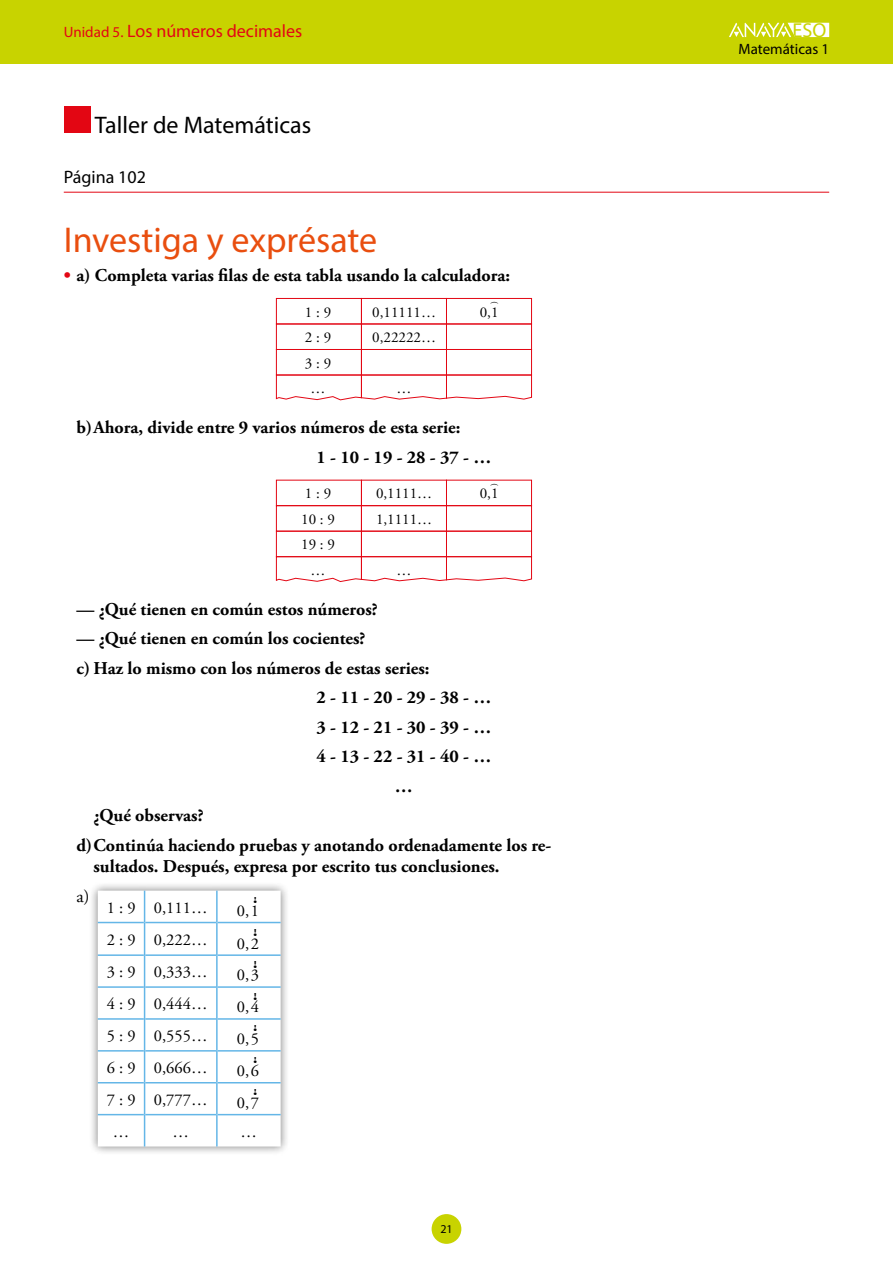
<style>
.page{position:relative;width:893px;height:1263px;background:#fff}
.page>*{position:absolute;margin:0;border:0;box-sizing:border-box;transform-origin:0 0}
.t1{font:36px "Myriad Pro";color:#e94e0f}
.t2{font:24px "Myriad Pro";color:#000}
.t3{font:20.25px "Myriad Pro";color:#c8d300}
.t4{font:700 18px/29.5px "Adobe Garamond Pro";color:#000}
.t5{font:18px "Myriad Pro";color:#e30613}
.t6{font:18px "Myriad Pro";color:#000}
.t7{font:18px "Adobe Garamond Pro";color:#000}
.t8{font:16.5px "Adobe Garamond Pro";color:#000}
.t9{font:16.5px "Courier";color:#000;scale:.91 1}
.t10{font:15px/25.5px "Adobe Garamond Pro";color:#000;text-align:center}
.t11{font:15px "Myriad Pro";color:#000}
.t12{font:12px "Myriad Pro";color:#000}
.t13{font:9px "Adobe Garamond Pro";color:#000}
.s1{font-size:15px}
.s2{color:#e30613}
</style>
<div class="page">
<div style="left:0;top:0;width:893px;height:64px;background:#c8d300"></div>
<svg style="left:729px;top:22px;width:100px;height:15px"></svg>
<div style="left:432px;top:1214px;width:29px;height:30px;background:#c8d300;border-radius:50%"></div>
<hr style="left:64px;top:192px;width:765px;height:1px;background:#e30613">
<div style="left:64px;top:106px;width:27px;height:27px;background:#e30613"></div>
<div style="left:276px;top:298px;width:86px;height:26px;border:1px solid #e30613"></div>
<div style="left:361px;top:298px;width:86px;height:26px;border:1px solid #e30613"></div>
<div style="left:446px;top:298px;width:86px;height:26px;border:1px solid #e30613"></div>
<div style="left:276px;top:349px;width:86px;height:26px;border:1px solid #e30613"></div>
<div style="left:361px;top:349px;width:86px;height:26px;border:1px solid #e30613"></div>
<div style="left:446px;top:349px;width:86px;height:26px;border:1px solid #e30613"></div>
<svg style="left:276px;top:374px;width:256px;height:27px"></svg>
<div style="left:276px;top:505px;width:86px;height:26px;border:1px solid #e30613"></div>
<div style="left:361px;top:505px;width:86px;height:26px;border:1px solid #e30613"></div>
<div style="left:446px;top:505px;width:86px;height:26px;border:1px solid #e30613"></div>
<div style="left:276px;top:531px;width:86px;height:26px;border:1px solid #e30613"></div>
<div style="left:361px;top:531px;width:86px;height:26px;border:1px solid #e30613"></div>
<div style="left:446px;top:531px;width:86px;height:26px;border:1px solid #e30613"></div>
<svg style="left:276px;top:556px;width:256px;height:26px"></svg>
<div style="left:89px;top:881px;width:201px;height:275px;background:#000;opacity:.5"></div>
<svg style="left:98px;top:891px;width:183px;height:255px"></svg>
<hr style="left:98px;top:922px;width:46px;height:1px;background:#64b6e7">
<hr style="left:145px;top:922px;width:71px;height:1px;background:#64b6e7">
<hr style="left:218px;top:922px;width:63px;height:1px;background:#64b6e7">
<hr style="left:98px;top:954px;width:46px;height:2px;background:#64b6e7">
<hr style="left:145px;top:954px;width:71px;height:2px;background:#64b6e7">
<hr style="left:218px;top:954px;width:63px;height:2px;background:#64b6e7">
<hr style="left:98px;top:986px;width:46px;height:2px;background:#64b6e7">
<hr style="left:145px;top:986px;width:71px;height:2px;background:#64b6e7">
<hr style="left:218px;top:986px;width:63px;height:2px;background:#64b6e7">
<hr style="left:98px;top:1018px;width:46px;height:2px;background:#64b6e7">
<hr style="left:145px;top:1018px;width:71px;height:2px;background:#64b6e7">
<hr style="left:218px;top:1018px;width:63px;height:2px;background:#64b6e7">
<hr style="left:98px;top:1050px;width:46px;height:1px;background:#64b6e7">
<hr style="left:145px;top:1050px;width:71px;height:1px;background:#64b6e7">
<hr style="left:218px;top:1050px;width:63px;height:1px;background:#64b6e7">
<hr style="left:98px;top:1082px;width:46px;height:1px;background:#64b6e7">
<hr style="left:145px;top:1082px;width:71px;height:1px;background:#64b6e7">
<hr style="left:218px;top:1082px;width:63px;height:1px;background:#64b6e7">
<hr style="left:98px;top:1114px;width:46px;height:1px;background:#64b6e7">
<hr style="left:145px;top:1114px;width:71px;height:1px;background:#64b6e7">
<hr style="left:218px;top:1114px;width:63px;height:1px;background:#64b6e7">
<hr style="left:144px;top:891px;width:1px;height:31px;background:#64b6e7">
<hr style="left:216px;top:891px;width:2px;height:31px;background:#64b6e7">
<hr style="left:144px;top:922px;width:1px;height:33px;background:#64b6e7">
<hr style="left:216px;top:922px;width:2px;height:33px;background:#64b6e7">
<hr style="left:144px;top:955px;width:1px;height:32px;background:#64b6e7">
<hr style="left:216px;top:955px;width:2px;height:32px;background:#64b6e7">
<hr style="left:144px;top:987px;width:1px;height:32px;background:#64b6e7">
<hr style="left:216px;top:987px;width:2px;height:32px;background:#64b6e7">
<hr style="left:144px;top:1019px;width:1px;height:32px;background:#64b6e7">
<hr style="left:216px;top:1019px;width:2px;height:32px;background:#64b6e7">
<hr style="left:144px;top:1051px;width:1px;height:32px;background:#64b6e7">
<hr style="left:216px;top:1051px;width:2px;height:32px;background:#64b6e7">
<hr style="left:144px;top:1083px;width:1px;height:32px;background:#64b6e7">
<hr style="left:216px;top:1083px;width:2px;height:32px;background:#64b6e7">
<hr style="left:144px;top:1115px;width:1px;height:31px;background:#64b6e7">
<hr style="left:216px;top:1115px;width:2px;height:31px;background:#64b6e7">
<p class="t5" style="left:64px;top:20px;width:240px"><span class="s1">Unidad 5.</span> Los números decimales</p>
<p class="t3" style="left:792px;top:18px;width:35px">ESO</p>
<p class="t11" style="left:739px;top:40px;width:92px">Matemáticas 1</p>
<h2 class="t2" style="left:95px;top:110px;width:218px">Taller de Matemáticas</h2>
<p class="t6" style="left:64px;top:166px;width:84px">Página 102</p>
<h1 class="t1" style="left:64px;top:217px;width:315px">Investiga y exprésate</h1>
<p class="t4" style="left:64px;top:261px;width:448px"><span class="s2">•</span> a) Completa varias filas de esta tabla usando la calculadora:</p>
<p class="t10" style="left:305px;top:300px;width:28px">1 : 9<br>2 : 9<br>3 : 9 …</p>
<p class="t10" style="left:372px;top:300px;width:65px;text-align:left">0,11111…<br>0,22222…</p>
<p class="t10" style="left:397px;top:376px;width:16px">…</p>
<p class="t13" style="left:489px;top:304px;width:4px;rotate:-90deg">)</p>
<p class="t10" style="left:480px;top:300px;width:20px">0,1</p>
<p class="t4" style="left:316px;top:413px;width:176px;text-indent:-240px">b)Ahora, divide entre 9 varios números de esta serie:<br>1 - 10 - 19 - 28 - 37 - …</p>
<p class="t10" style="left:301px;top:481px;width:35px">1 : 9<br>10 : 9<br>19 : 9 …</p>
<p class="t10" style="left:376px;top:481px;width:58px;text-align:left">0,1111…<br>1,1111…</p>
<p class="t10" style="left:397px;top:558px;width:16px">…</p>
<p class="t13" style="left:489px;top:486px;width:4px;rotate:-90deg">)</p>
<p class="t10" style="left:480px;top:481px;width:20px">0,1</p>
<p class="t4" style="left:77px;top:595px;width:303px">— ¿Qué tienen en común estos números?</p>
<p class="t4" style="left:77px;top:624px;width:291px">— ¿Qué tienen en común los cocientes?</p>
<p class="t4" style="left:77px;top:654px;width:354px">c) Haz lo mismo con los números de estas series:</p>
<p class="t4" style="left:316px;top:683px;width:176px">2 - 11 - 20 - 29 - 38 - …</p>
<p class="t4" style="left:316px;top:713px;width:176px">3 - 12 - 21 - 30 - 39 - …</p>
<p class="t4" style="left:316px;top:742px;width:176px">4 - 13 - 22 - 31 - 40 - …</p>
<p class="t4" style="left:395px;top:772px;width:19px">…</p>
<p class="t4" style="left:94px;top:801px;width:112px">¿Qué observas?</p>
<p class="t4" style="left:77px;top:831px;width:476px">d)Continúa haciendo pruebas y anotando ordenadamente los re-</p>
<p class="t4" style="left:94px;top:852px;width:407px">sultados. Después, expresa por escrito tus conclusiones.</p>
<p class="t7" style="left:77px;top:885px;width:15px">a)</p>
<p class="t8" style="left:107px;top:897px;width:102px">1 : 9 0,111…</p>
<p class="t8" style="left:237px;top:901px;width:24px">0,1</p>
<p class="t9" style="left:251px;top:885px;width:11px">!</p>
<p class="t9" style="left:251px;top:918px;width:11px">!</p>
<p class="t8" style="left:107px;top:930px;width:102px">2 : 9 0,222…</p>
<p class="t8" style="left:237px;top:933px;width:24px">0,2</p>
<p class="t9" style="left:251px;top:950px;width:11px">!</p>
<p class="t8" style="left:107px;top:962px;width:102px">3 : 9 0,333…</p>
<p class="t8" style="left:237px;top:965px;width:24px">0,3</p>
<p class="t9" style="left:251px;top:981px;width:11px">!</p>
<p class="t8" style="left:107px;top:994px;width:102px">4 : 9 0,444…</p>
<p class="t8" style="left:237px;top:997px;width:24px">0,4</p>
<p class="t9" style="left:251px;top:1013px;width:11px">!</p>
<p class="t8" style="left:107px;top:1026px;width:102px">5 : 9 0,555…</p>
<p class="t8" style="left:237px;top:1029px;width:24px">0,5</p>
<p class="t9" style="left:251px;top:1045px;width:11px">!</p>
<p class="t8" style="left:107px;top:1058px;width:102px">6 : 9 0,666…</p>
<p class="t8" style="left:237px;top:1061px;width:24px">0,6</p>
<p class="t9" style="left:251px;top:1077px;width:11px">!</p>
<p class="t8" style="left:107px;top:1089px;width:102px">7 : 9 0,777…</p>
<p class="t8" style="left:237px;top:1093px;width:24px">0,7</p>
<p class="t8" style="left:113px;top:1121px;width:18px">…</p>
<p class="t8" style="left:172px;top:1121px;width:18px">…</p>
<p class="t8" style="left:240px;top:1121px;width:18px">…</p>
<p class="t12" style="left:440px;top:1221px;width:14px">21</p>
</div>
